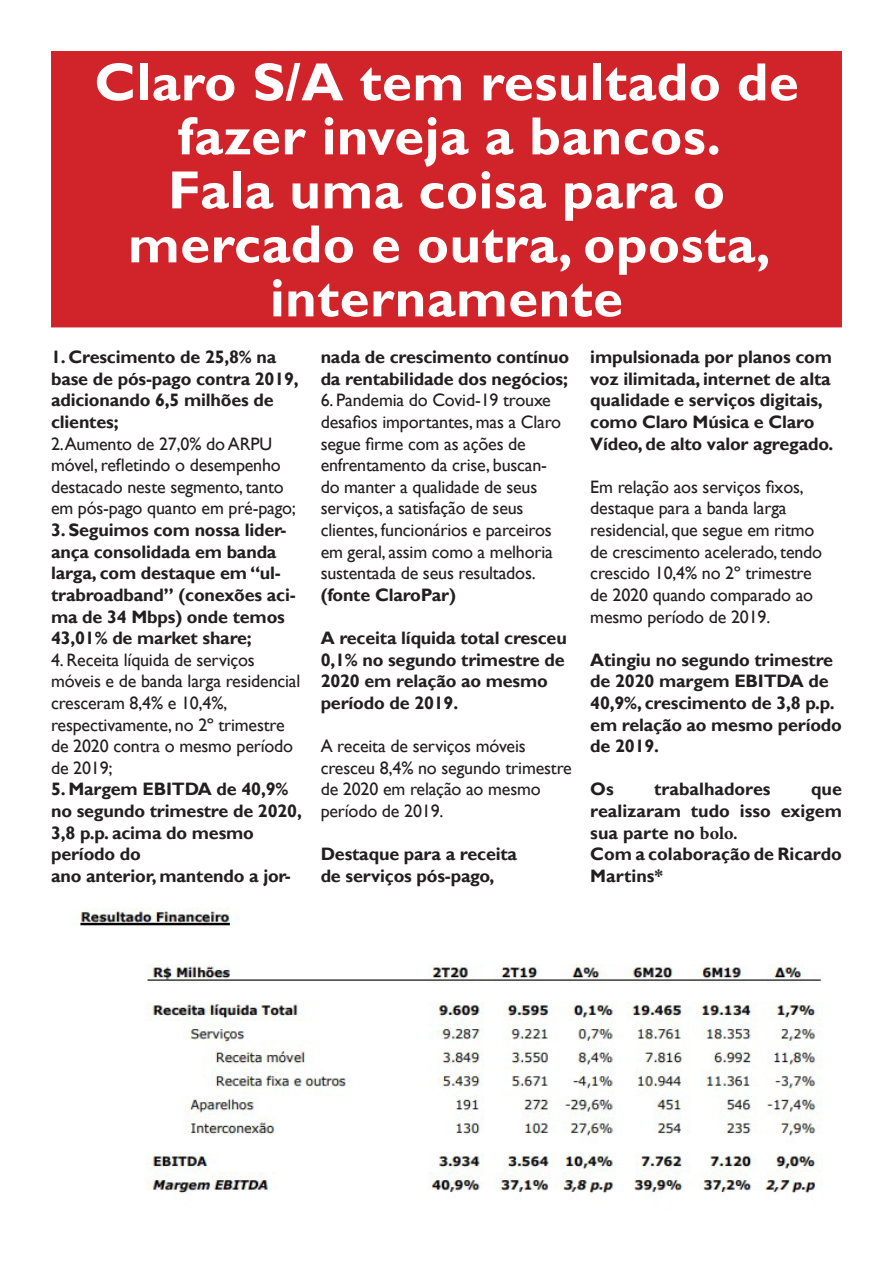
<style>
.page{position:relative;width:893px;height:1263px;background:#fff}
.page>*{position:absolute;margin:0;border:0;box-sizing:border-box;transform-origin:0 0}
.t1{font:700 54px/54px "Gill Sans";letter-spacing:.01em;color:#fff;text-align:center}
.t2{font:18px/21.6px "Gill Sans";letter-spacing:-.01em;color:#231f20}
.t3{font:700 18px/21.6px "Gill Sans";letter-spacing:-.01em;color:#231f20}
.s1{font-weight:700}
.s2{font-family:"Minion Pro"}
</style>
<div class="page">
<div style="left:51px;top:51px;width:791px;height:276px;background:#d1232a"></div>
<img style="left:78px;top:908px;width:745px;height:287px">
<p class="t1" style="left:94px;top:57px;width:706px">Claro S/A tem resultado de fazer inveja a bancos.</p>
<p class="t1" style="left:128px;top:165px;width:644px">Fala uma coisa para o mercado e outra, oposta, internamente</p>
<p class="t2" style="left:51px;top:347px;width:249px"><span class="s1">1. Crescimento de 25,8% na base de pós-pago contra 2019, adicionando 6,5 milhões de clientes;<br></span>2.Aumento de 27,0% do ARPU móvel, refletindo o desempenho destacado neste segmento, tanto em pós-pago quanto em pré-pago;</p>
<p class="t3" style="left:51px;top:520px;width:246px">3. Seguimos com nossa lider&shy;ança consolidada em banda larga, com destaque em “ul&shy;trabroadband” (conexões aci&shy;ma de 34 Mbps) onde temos<br>43,01% de market share;</p>
<p class="t2" style="left:51px;top:649px;width:251px">4. Receita líquida de serviços móveis e de banda larga residencial cresceram 8,4% e 10,4%, respectivamente, no 2º trimestre de 2020 contra o mesmo período de 2019;</p>
<p class="t3" style="left:51px;top:779px;width:252px">5. Margem EBITDA de 40,9% no segundo trimestre de 2020,<br>3,8 p.p. acima do mesmo período do<br>ano anterior, mantendo a jor-</p>
<p class="t3" style="left:321px;top:347px;width:250px">nada de crescimento contínuo da rentabilidade dos negócios;</p>
<p class="t2" style="left:321px;top:390px;width:242px">6. Pandemia do Covid-19 trouxe desafios importantes, mas a Claro segue firme com as ações de enfrentamento da crise, buscan&shy;do manter a qualidade de seus serviços, a satisfação de seus clientes, funcionários e parceiros em geral, assim como a melhoria sustentada de seus resultados. <span class="s1">(fonte ClaroPar)</span></p>
<p class="t3" style="left:321px;top:628px;width:248px">A receita líquida total cresceu<br>0,1% no segundo trimestre de<br>2020 em relação ao mesmo período de 2019.</p>
<p class="t2" style="left:321px;top:736px;width:253px">A receita de serviços móveis cresceu 8,4% no segundo trimestre de 2020 em relação ao mesmo período de 2019.</p>
<p class="t3" style="left:321px;top:844px;width:198px">Destaque para a receita de serviços pós-pago,</p>
<p class="t3" style="left:590px;top:347px;width:245px">impulsionada por planos com voz ilimitada, internet de alta qualidade e serviços digitais, como Claro Música e Claro<br>Vídeo, de alto valor agregado.</p>
<p class="t2" style="left:590px;top:476px;width:233px">Em relação aos serviços fixos, destaque para a banda larga residencial, que segue em ritmo de crescimento acelerado, tendo crescido 10,4% no 2º trimestre de 2020 quando comparado ao mesmo período de 2019.</p>
<p class="t3" style="left:590px;top:649px;width:253px">Atingiu no segundo trimestre de 2020 margem EBITDA de<br>40,9%, crescimento de 3,8 p.p. em relação ao mesmo período de 2019.</p>
<p class="t3" style="left:590px;top:779px;width:25px">Os</p>
<p class="t3" style="left:654px;top:779px;width:118px">trabalhadores</p>
<p class="t3" style="left:590px;top:779px;width:253px;text-align:justify;text-indent:221px">que realizaram tudo isso exigem sua parte no <span class="s2">bolo.</span></p>
<p class="t3" style="left:590px;top:844px;width:253px">Com a colaboração de Ricardo<br>Martins*</p>
</div>
